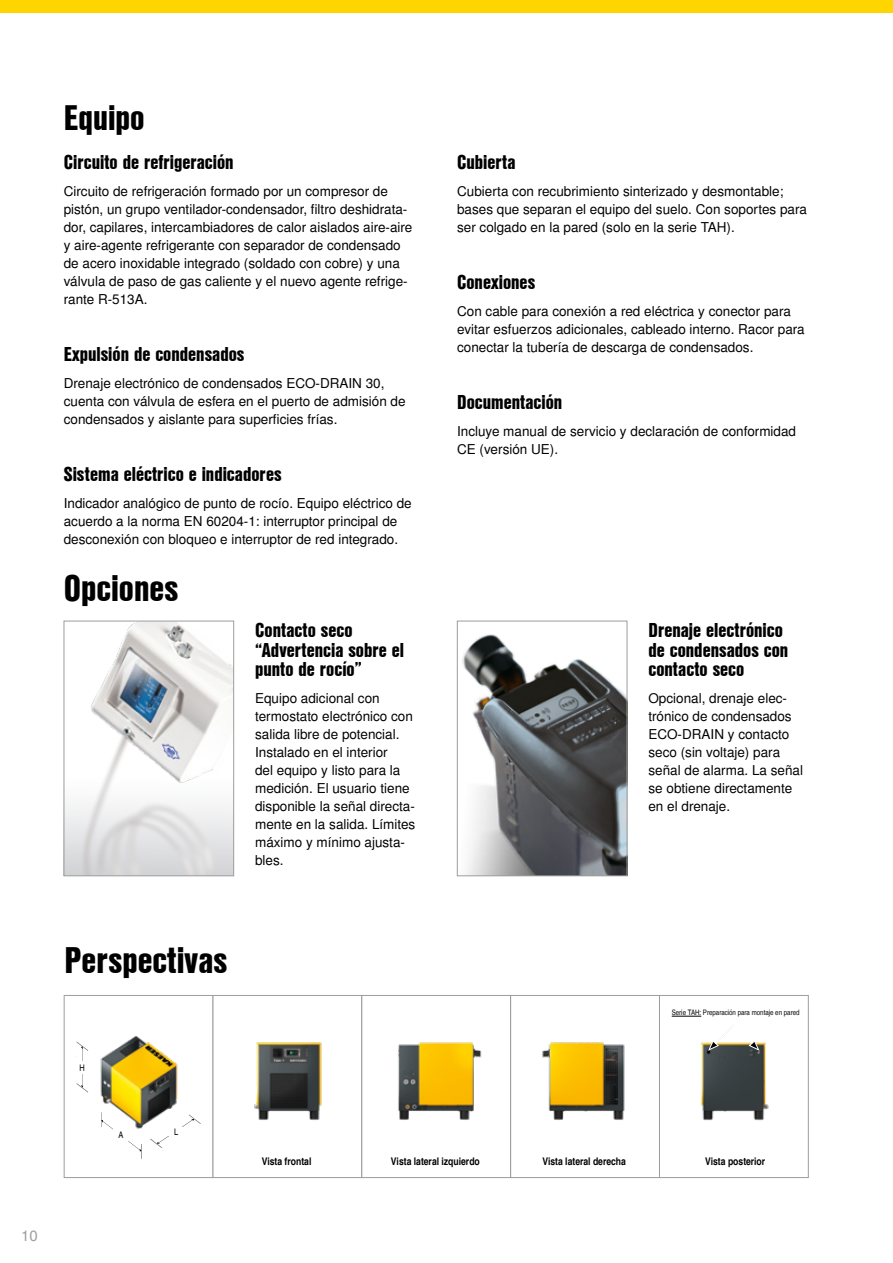
<style>
.page{position:relative;width:893px;height:1263px;background:#fff}
.page>*{position:absolute;margin:0;border:0;box-sizing:border-box;transform-origin:0 0}
.t1{font:36px "Nimbus San L Bla Con";color:#000}
.t2{font:34.5px "Nimbus San L Bla Con";color:#000}
.t3{font:19.5px/19.5px "Nimbus San L Bla Con";color:#000}
.t4{font:15px "Nimbus San L";color:#9d9d9c}
.t5{font:13.5px/18px "Nimbus San L";color:#000}
.t6{font:10.5px "Nimbus San L Bol Con";color:#000}
.t7{font:9px "Nimbus San L Reg Con";color:#000}
.t8{font:7.5px "Nimbus San L Reg Con";color:#000}
</style>
<div class="page">
<div style="left:0;top:0;width:893px;height:13px;background:#ffd500"></div>
<img style="left:701px;top:1042px;width:68px;height:79px">
<div style="left:659px;top:995px;width:150px;height:183px;border:1px solid #9d9d9c"></div>
<img style="left:75px;top:1036px;width:115px;height:92px">
<div style="left:64px;top:995px;width:149px;height:183px;border:1px solid #9d9d9c"></div>
<svg style="left:254px;top:1042px;width:68px;height:78px;background:#63635b"></svg>
<div style="left:213px;top:995px;width:149px;height:183px;border:1px solid #9d9d9c"></div>
<svg style="left:398px;top:1042px;width:84px;height:78px"></svg>
<div style="left:361px;top:995px;width:150px;height:183px;border:1px solid #9d9d9c"></div>
<svg style="left:542px;top:1042px;width:83px;height:78px;background:#c0a241"></svg>
<div style="left:510px;top:995px;width:150px;height:183px;border:1px solid #9d9d9c"></div>
<svg style="left:101px;top:1112px;width:41px;height:47px"></svg>
<div style="left:113px;top:1128px;width:16px;height:12px;background:#fff"></div>
<svg style="left:76px;top:1041px;width:12px;height:52px"></svg>
<div style="left:74px;top:1061px;width:17px;height:12px;background:#fff"></div>
<svg style="left:148px;top:1115px;width:53px;height:33px"></svg>
<div style="left:168px;top:1128px;width:17px;height:8px;background:#fff"></div>
<svg style="left:672px;top:1016px;width:29px;height:1px"></svg>
<svg style="left:709px;top:1042px;width:50px;height:8px"></svg>
<img style="left:66px;top:623px;width:166px;height:251px">
<div style="left:64px;top:621px;width:170px;height:255px;border:1px solid #9d9d9c"></div>
<img style="left:462px;top:634px;width:163px;height:240px">
<div style="left:457px;top:621px;width:170px;height:255px;border:1px solid #9d9d9c"></div>
<h2 class="t2" style="left:64px;top:92px;width:82px">Equipo</h2>
<h3 class="t3" style="left:64px;top:152px;width:171px">Circuito de refrigeración</h3>
<p class="t5" style="left:64px;top:183px;width:350px">Circuito de refrigeración formado por un compresor de pistón, un grupo ventilador-condensador, filtro deshidrata&shy;dor, capilares, intercambiadores de calor aislados aire-aire y aire-agente refrigerante con separador de condensado de acero inoxidable integrado (soldado con cobre) y una válvula de paso de gas caliente y el nuevo agente refrige&shy;rante R-513A.</p>
<h3 class="t3" style="left:64px;top:344px;width:182px">Expulsión de condensados</h3>
<p class="t5" style="left:64px;top:375px;width:343px">Drenaje electrónico de condensados ECO-DRAIN 30, cuenta con válvula de esfera en el puerto de admisión de condensados y aislante para superficies frías.</p>
<h3 class="t3" style="left:64px;top:464px;width:219px">Sistema eléctrico e indicadores</h3>
<p class="t5" style="left:64px;top:495px;width:349px">Indicador analógico de punto de rocío. Equipo eléctrico de acuerdo a la norma EN 60204-1: interruptor principal de desconexión con bloqueo e interruptor de red integrado.</p>
<h1 class="t1" style="left:64px;top:561px;width:116px">Opciones</h1>
<h3 class="t3" style="left:255px;top:620px;width:151px">Contacto seco “Advertencia sobre el punto de rocío”</h3>
<p class="t5" style="left:255px;top:690px;width:162px">Equipo adicional con termostato electrónico con salida libre de potencial.<br>Instalado en el interior<br>del equipo y listo para la medición. El usuario tiene disponible la señal directa&shy;mente en la salida. Límites máximo y mínimo ajusta&shy;bles.</p>
<h3 class="t3" style="left:457px;top:152px;width:60px">Cubierta</h3>
<p class="t5" style="left:457px;top:183px;width:351px">Cubierta con recubrimiento sinterizado y desmontable; bases que separan el equipo del suelo. Con soportes para ser colgado en la pared (solo en la serie TAH).</p>
<h3 class="t3" style="left:457px;top:272px;width:80px">Conexiones</h3>
<p class="t5" style="left:457px;top:303px;width:349px">Con cable para conexión a red eléctrica y conector para evitar esfuerzos adicionales, cableado interno. Racor para conectar la tubería de descarga de condensados.</p>
<h3 class="t3" style="left:457px;top:392px;width:107px">Documentación</h3>
<p class="t5" style="left:457px;top:423px;width:340px">Incluye manual de servicio y declaración de conformidad<br>CE (versión UE).</p>
<h3 class="t3" style="left:648px;top:620px;width:141px">Drenaje electrónico de condensados con contacto seco</h3>
<p class="t5" style="left:648px;top:690px;width:156px">Opcional, drenaje elec&shy;trónico de condensados<br>ECO-DRAIN y contacto seco (sin voltaje) para señal de alarma. La señal se obtiene directamente en el drenaje.</p>
<h1 class="t1" style="left:65px;top:933px;width:164px">Perspectivas</h1>
<p class="t7" style="left:80px;top:1062px;width:7px">H</p>
<p class="t7" style="left:118px;top:1129px;width:6px">A</p>
<p class="t7" style="left:174px;top:1126px;width:6px">L</p>
<p class="t4" style="left:21px;top:1226px;width:18px">10</p>
<p class="t8" style="left:672px;top:1008px;width:129px">Serie TAH: Preparación para montaje en pared</p>
<p class="t6" style="left:262px;top:1155px;width:51px">Vista frontal</p>
<p class="t6" style="left:391px;top:1155px;width:90px">Vista lateral izquierdo</p>
<p class="t6" style="left:542px;top:1155px;width:85px">Vista lateral derecha</p>
<p class="t6" style="left:705px;top:1155px;width:62px">Vista posterior</p>
</div>
